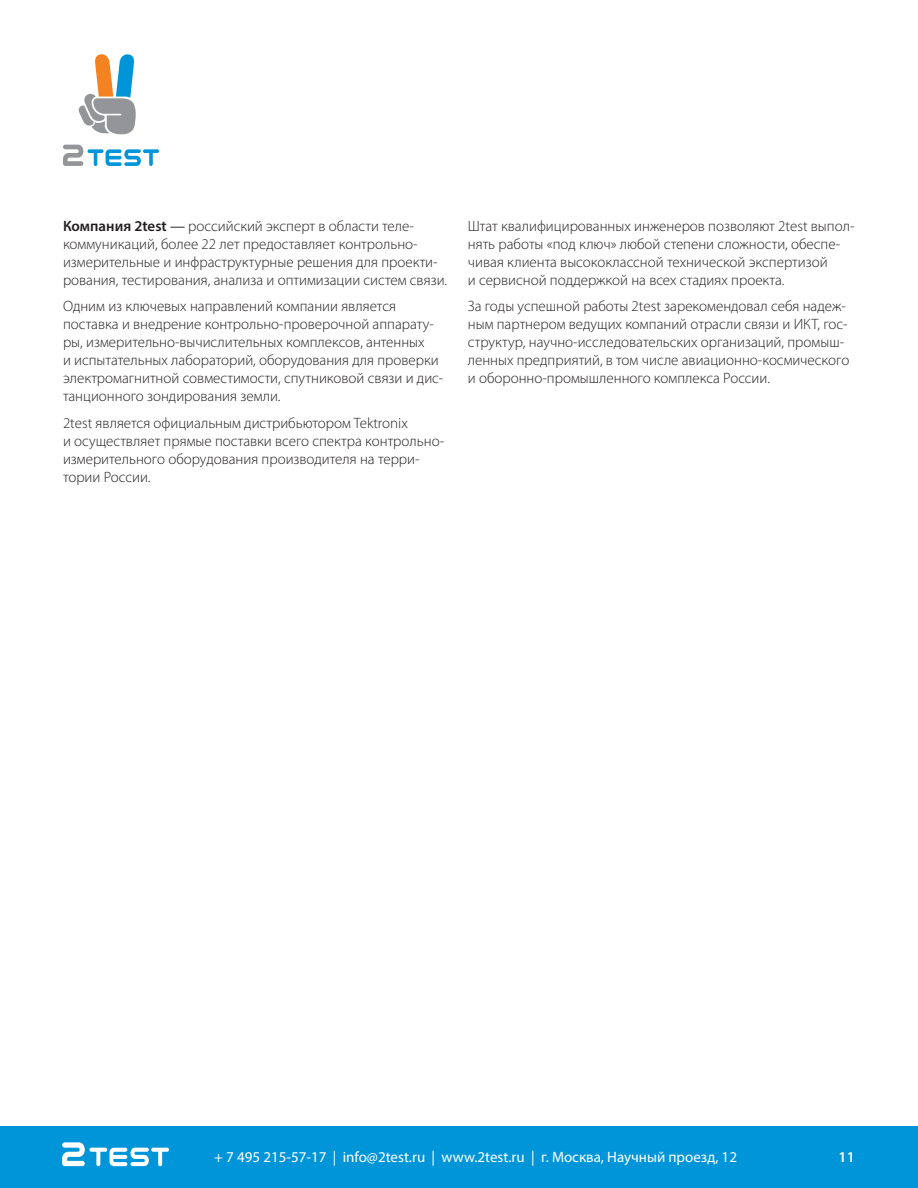
<style>
.page{position:relative;width:918px;height:1188px;background:#fff}
.page>*{position:absolute;margin:0;border:0;box-sizing:border-box;transform-origin:0 0}
.t1{font:300 15px/18px "Myriad Pro";color:#231f20}
.t2{font:15px "Myriad Pro";color:#fff}
.t3{font:600 15px "Myriad Pro";color:#fff}
.s1{font-weight:600}
.s2{font-weight:400}
</style>
<div class="page">
<div style="left:0;top:1127px;width:918px;height:61px;background:#0095d9"></div>
<svg style="left:62px;top:1142px;width:107px;height:24px"></svg>
<svg style="left:78px;top:54px;width:58px;height:80px"></svg>
<svg style="left:63px;top:145px;width:96px;height:21px"></svg>
<p class="t1" style="left:63px;top:217px;width:386px"><span class="s1">Компания 2test</span> <span class="s2">—</span> российский эксперт в области теле&shy;коммуникаций, более 22 лет предоставляет контрольно&shy;измерительные и инфраструктурные решения для проекти&shy;рования, тестирования, анализа и оптимизации систем связи.</p>
<p class="t1" style="left:63px;top:297px;width:382px">Одним из ключевых направлений компании является поставка и внедрение контрольно-проверочной аппарату&shy;ры, измерительно-вычислительных комплексов, антенных<br>и испытательных лабораторий, оборудования для проверки электромагнитной совместимости, спутниковой связи и дис&shy;танционного зондирования земли.</p>
<p class="t1" style="left:63px;top:414px;width:383px">2test является официальным дистрибьютором Tektronix<br>и осуществляет прямые поставки всего спектра контрольно&shy;измерительного оборудования производителя на терри&shy;тории России.</p>
<p class="t1" style="left:468px;top:217px;width:388px">Штат квалифицированных инженеров позволяют 2test выпол&shy;нять работы «под ключ» любой степени сложности, обеспе&shy;чивая клиента высококлассной технической экспертизой<br>и сервисной поддержкой на всех стадиях проекта.</p>
<p class="t1" style="left:468px;top:297px;width:383px">За годы успешной работы 2test зарекомендовал себя надеж&shy;ным партнером ведущих компаний отрасли связи и ИКТ, гос&shy;структур, научно-исследовательских организаций, промыш&shy;ленных предприятий, в том числе авиационно-космического и оборонно-промышленного комплекса России.</p>
<p class="t2" style="left:214px;top:1148px;width:524px">+ 7 495 215-57-17 | info@2test.ru | www.2test.ru | г. Москва, Научный проезд, 12</p>
<p class="t3" style="left:839px;top:1147px;width:18px">11</p>
</div>
